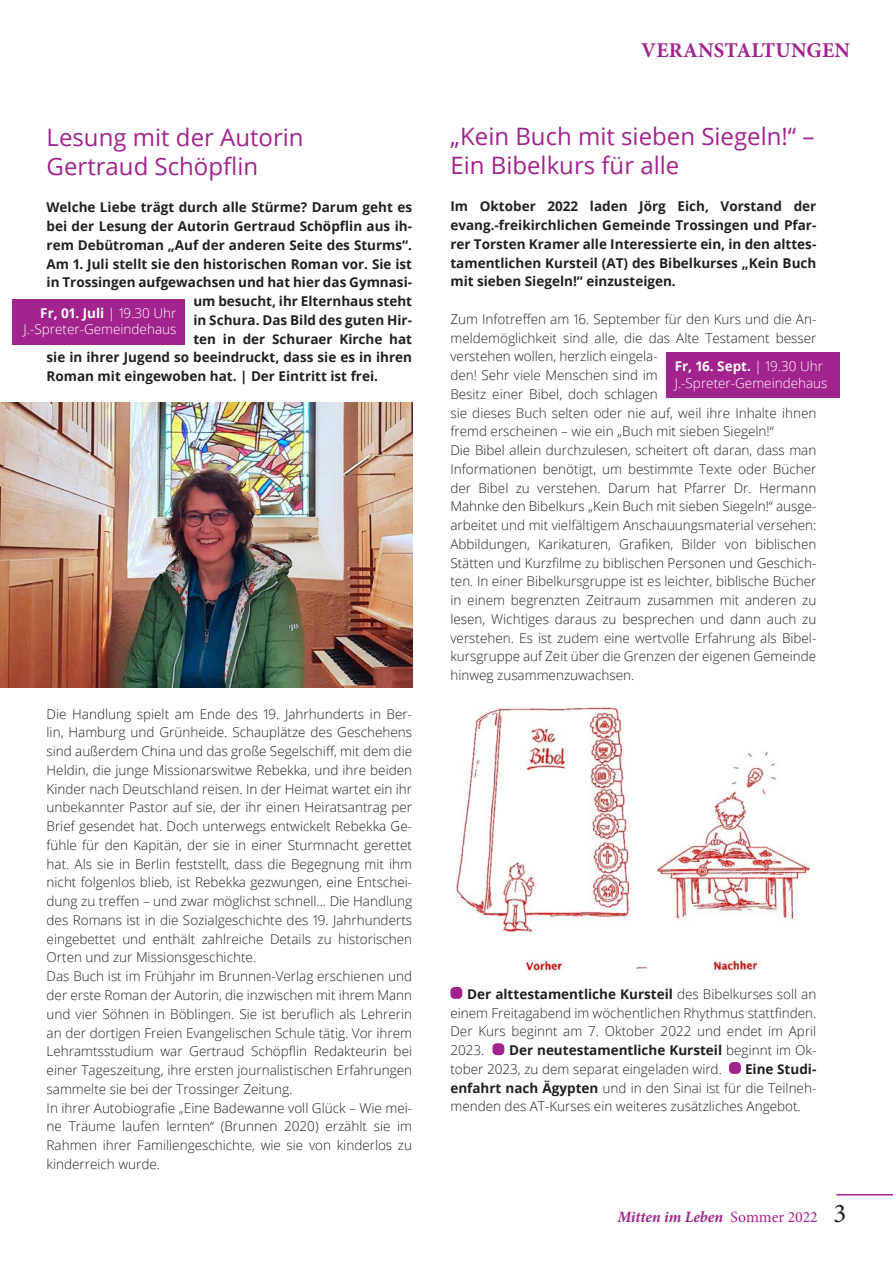
<style>
.page{position:relative;width:893px;height:1262px;background:#fff}
.page>*{position:absolute;margin:0;border:0;box-sizing:border-box;transform-origin:0 0}
.t1{font:24px/28.8px "Open Sans";color:#a2238e}
.t2{font:700 21px "Minion Pro";letter-spacing:.01em;color:#a2238e}
.t3{font:italic 700 15.75px "Minion Pro";letter-spacing:-.005em;color:#a2238e}
.t4{font:300 13.5px/18.8px "Open Sans";color:#231f20}
.t5{font:700 13.5px/18.8px "Open Sans";color:#231f20;text-align:justify}
.t6{font:300 13.5px/16.5px "Open Sans";color:#fff;text-align:right}
.s1{font-weight:700}
.s2{font-weight:400;font-style:normal}
.s3{font-weight:400;font-style:normal;font-size:27px;color:#231f20}
</style>
<div class="page">
<hr style="left:836px;top:1194px;width:57px;height:1px;background:#a2238e">
<div style="left:13px;top:299px;width:172px;height:46px;background:#a2238e"></div>
<div style="left:450px;top:987px;width:12px;height:12px;background:#a2238e;border-radius:4px"></div>
<div style="left:492px;top:1043px;width:12px;height:12px;background:#a2238e;border-radius:4px"></div>
<div style="left:729px;top:1062px;width:12px;height:12px;background:#a2238e;border-radius:4px"></div>
<div style="left:666px;top:352px;width:174px;height:46px;background:#a2238e"></div>
<img style="left:456px;top:707px;width:356px;height:265px">
<img style="left:0;top:403px;width:412px;height:285px">
<h1 class="t1" style="left:47px;top:122px;width:259px">Lesung mit der Autorin<br>Gertraud Schöpflin</h1>
<p class="t5" style="left:47px;top:198px;width:367px">Welche Liebe trägt durch alle Stürme? Darum geht es</p>
<p class="t5" style="left:47px;top:216px;width:367px">bei der Lesung der Autorin Gertraud Schöpflin aus ih-</p>
<p class="t5" style="left:47px;top:235px;width:367px">rem Debütroman „Auf der anderen Seite des Sturms“.</p>
<p class="t5" style="left:47px;top:254px;width:367px">Am 1. Juli stellt sie den historischen Roman vor. Sie ist</p>
<p class="t5" style="left:47px;top:273px;width:367px">in Trossingen aufgewachsen und hat hier das Gymnasi-</p>
<p class="t5" style="left:193px;top:291px;width:220px">um besucht, ihr Elternhaus steht</p>
<p class="t5" style="left:193px;top:310px;width:220px">in Schura. Das Bild des guten Hir-</p>
<p class="t5" style="left:193px;top:329px;width:220px">ten in der Schuraer Kirche hat</p>
<p class="t5" style="left:47px;top:348px;width:367px">sie in ihrer Jugend so beeindruckt, dass sie es in ihren</p>
<p class="t5" style="left:47px;top:366px;width:333px">Roman mit eingewoben hat. | Der Eintritt ist frei.</p>
<p class="t6" style="left:24px;top:304px;width:154px"><span class="s1">Fr, 01. Juli</span> | 19.30 Uhr<br>J.-Spreter-Gemeindehaus</p>
<p class="t4" style="left:47px;top:704px;width:367px">Die Handlung spielt am Ende des 19. Jahrhunderts in Ber&shy;lin, Hamburg und Grünheide. Schauplätze des Geschehens sind außerdem China und das große Segelschiff, mit dem die Heldin, die junge Missionarswitwe Rebekka, und ihre beiden Kinder nach Deutschland reisen. In der Heimat wartet ein ihr unbekannter Pastor auf sie, der ihr einen Heiratsantrag per Brief gesendet hat. Doch unterwegs entwickelt Rebekka Ge&shy;fühle für den Kapitän, der sie in einer Sturmnacht gerettet hat. Als sie in Berlin feststellt, dass die Begegnung mit ihm nicht folgenlos blieb, ist Rebekka gezwungen, eine Entschei&shy;dung zu treffen – und zwar möglichst schnell... Die Handlung des Romans ist in die Sozialgeschichte des 19. Jahrhunderts eingebettet und enthält zahlreiche Details zu historischen Orten und zur Missionsgeschichte.<br>Das Buch ist im Frühjahr im Brunnen-Verlag erschienen und der erste Roman der Autorin, die inzwischen mit ihrem Mann und vier Söhnen in Böblingen. Sie ist beruflich als Lehrerin an der dortigen Freien Evangelischen Schule tätig. Vor ihrem Lehramtsstudium war Gertraud Schöpflin Redakteurin bei einer Tageszeitung, ihre ersten journalistischen Erfahrungen sammelte sie bei der Trossinger Zeitung.<br>In ihrer Autobiografie „Eine Badewanne voll Glück – Wie mei&shy;ne Träume laufen lernten“ (Brunnen 2020) erzählt sie im Rahmen ihrer Familiengeschichte, wie sie von kinderlos zu kinderreich wurde.</p>
<h2 class="t2" style="left:641px;top:35px;width:210px">VERANSTALTUNGEN</h2>
<h1 class="t1" style="left:450px;top:121px;width:366px">„Kein Buch mit sieben Siegeln!“ –<br>Ein Bibelkurs für alle</h1>
<p class="t5" style="left:450px;top:197px;width:367px">Im Oktober 2022 laden Jörg Eich, Vorstand der evang.-freikirchlichen Gemeinde Trossingen und Pfar&shy;rer Torsten Kramer alle Interessierte ein, in den alttes&shy;tamentlichen Kursteil (AT) des Bibelkurses „Kein Buch mit sieben Siegeln!“ einzusteigen.</p>
<p class="t4" style="left:450px;top:309px;width:367px">Zum Infotreffen am 16. September für den Kurs und die An&shy;meldemöglichkeit sind alle, die das Alte Testament besser verstehen wollen, herzlich eingela-<br>den! Sehr viele Menschen sind im<br>Besitz einer Bibel, doch schlagen<br>sie dieses Buch selten oder nie auf, weil ihre Inhalte ihnen fremd erscheinen – wie ein „Buch mit sieben Siegeln!“<br>Die Bibel allein durchzulesen, scheitert oft daran, dass man Informationen benötigt, um bestimmte Texte oder Bücher der Bibel zu verstehen. Darum hat Pfarrer Dr. Hermann Mahnke den Bibelkurs „Kein Buch mit sieben Siegeln!“ ausge&shy;arbeitet und mit vielfältigem Anschauungsmaterial versehen:<br>Abbildungen, Karikaturen, Grafiken, Bilder von biblischen Stätten und Kurzfilme zu biblischen Personen und Geschich&shy;ten. In einer Bibelkursgruppe ist es leichter, biblische Bücher in einem begrenzten Zeitraum zusammen mit anderen zu lesen, Wichtiges daraus zu besprechen und dann auch zu verstehen. Es ist zudem eine wertvolle Erfahrung als Bibel&shy;kursgruppe auf Zeit über die Grenzen der eigenen Gemeinde hinweg zusammenzuwachsen.</p>
<p class="t6" style="left:675px;top:358px;width:154px;text-align:left"><span class="s1">Fr, 16. Sept.</span> | 19.30 Uhr<br>J.-Spreter-Gemeindehaus</p>
<p class="t4" style="left:450px;top:984px;width:367px;text-align:justify;text-indent:17px"><span class="s1">Der alttestamentliche Kursteil</span> des Bibelkurses soll an einem Freitagabend im wöchentlichen Rhythmus stattfinden.<br>Der Kurs beginnt am 7. Oktober 2022 und endet im April 2023.</p>
<p class="t4" style="left:450px;top:1040px;width:367px;text-indent:59px"><span class="s1">Der neutestamentliche Kursteil</span> beginnt im Ok&shy;tober 2023, zu dem separat eingeladen wird.</p>
<p class="t4" style="left:450px;top:1059px;width:367px;text-align:justify;text-indent:295px"><span class="s1">Eine Studi&shy;enfahrt nach Ägypten</span> und in den Sinai ist für die Teilneh&shy;menden des AT-Kurses ein weiteres zusätzliches Angebot.</p>
<p class="t3" style="left:617px;top:1206px;width:230px">Mitten im Leben <span class="s2">Sommer 2022</span> <span class="s3">3</span></p>
</div>
